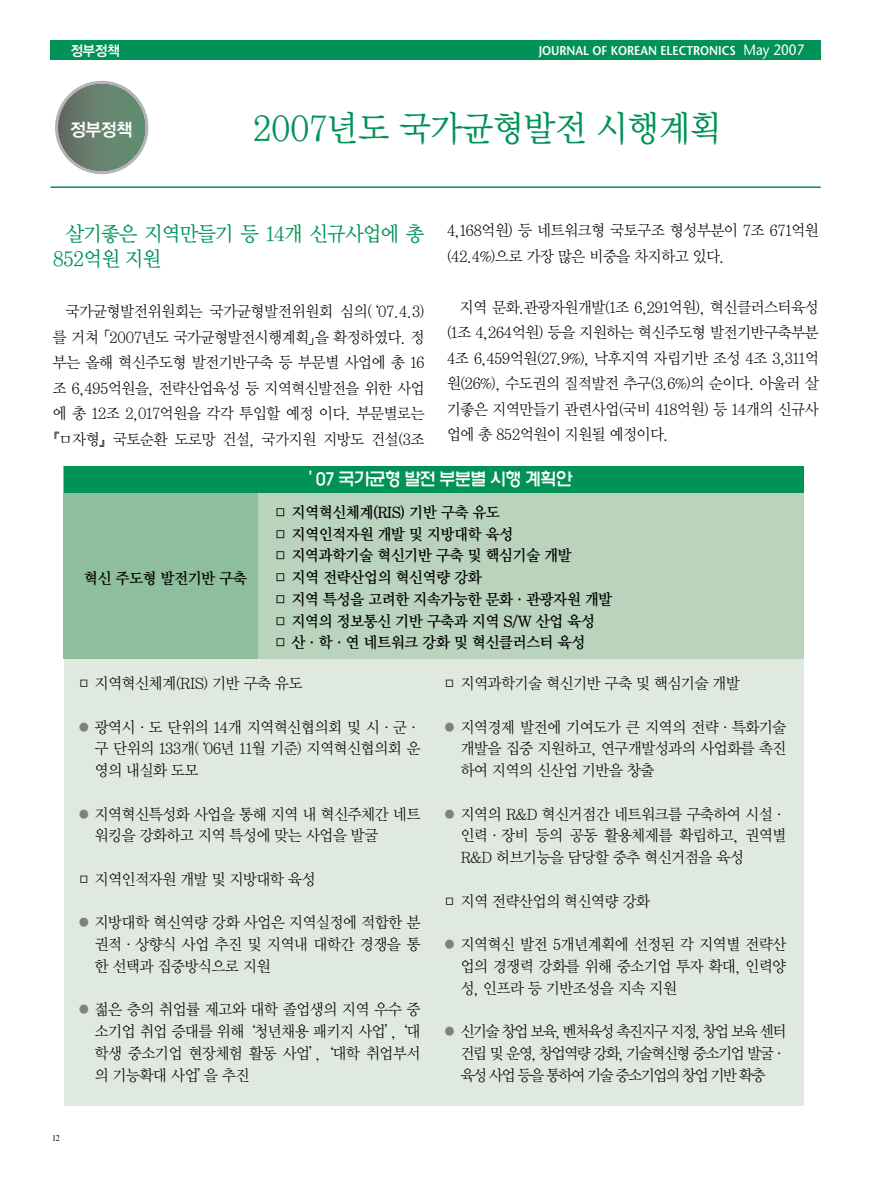
<style>
.page{position:relative;width:872px;height:1190px;background:#fff}
.page>*{position:absolute;margin:0;border:0;box-sizing:border-box;transform-origin:0 0}
.t1{font:36px "Y Mj O13";letter-spacing:-.09em;color:#009257;scale:.95 1}
.t2{font:21px/25.5px "Y Mj O13";letter-spacing:-.11em;color:#009257;scale:.95 1}
.t3{font:500 18px "HY Wul Nun";letter-spacing:-.095em;color:#fff;scale:.95 1}
.t4{font:18px "YGO14";color:#fff;scale:.95 1}
.t5{font:15.75px/21.8px "Y Mj O12";letter-spacing:-.095em;color:#000;text-align:justify;scale:.95 1}
.t6{font:15.75px "Y Mj O14";letter-spacing:-.095em;color:#000;scale:.95 1}
.t7{font:14.25px "YGO14";color:#fff;scale:.95 1}
.t8{font:600 12.75px "Stone Sans";color:#fff;scale:.9 1}
.t9{font:9px "Times";color:#000;scale:.9 1}
.s1{font-weight:400;font-size:15px}
.s2{color:#808080}
</style>
<div class="page">
<div style="left:51px;top:40px;width:769px;height:20px;background:#009257"></div>
<hr style="left:51px;top:186px;width:769px;height:2px;background:#009257">
<img style="left:58px;top:84px;width:87px;height:87px;border-radius:50%">
<div style="left:55px;top:81px;width:93px;height:93px;border:3px solid #b3b3b3;border-radius:50%"></div>
<div style="left:64px;top:466px;width:739px;height:640px;background:#dfe9df"></div>
<div style="left:64px;top:466px;width:739px;height:193px;background:#b9d3bd"></div>
<div style="left:64px;top:466px;width:194px;height:193px;background:#8ebe9d"></div>
<div style="left:64px;top:466px;width:739px;height:27px;background:#009257"></div>
<p class="t7" style="left:70px;top:44px;width:54px">정부정책</p>
<p class="t8" style="left:538px;top:46px;width:297px">JOURNAL OF KOREAN ELECTRONICS <span class="s1">May 2007</span></p>
<p class="t4" style="left:69px;top:121px;width:68px">정부정책</p>
<h1 class="t1" style="left:251px;top:112px;width:497px">2007년도 국가균형발전 시행계획</h1>
<h2 class="t2" style="left:52px;top:222px;width:394px;text-indent:13px">살기좋은 지역만들기 등 14개 신규사업에 총<br>852억원 지원</h2>
<p class="t5" style="left:45px;top:299px;width:402px;line-height:25.5px;text-align:right">국가균형발전위원회는 국가균형발전위원회 심의(‘07.4.3)<br>를 거쳐「2007년도 국가균형발전시행계획」을 확정하였다. 정 부는 올해 혁신주도형 발전기반구축 등 부문별 사업에 총 16 조 6,495억원을, 전략산업육성 등 지역혁신발전을 위한 사업 에 총 12조 2,017억원을 각각 투입할 예정 이다. 부문별로는『ㅁ자형』국토순환 도로망 건설, 국가지원 지방도 건설(3조</p>
<p class="t5" style="left:446px;top:219px;width:394px;line-height:25.5px">4,168억원) 등 네트워크형 국토구조 형성부분이 7조 671억원 (42.4%)으로 가장 많은 비중을 차지하고 있다.</p>
<p class="t5" style="left:446px;top:295px;width:394px;line-height:25.5px;text-indent:13px">지역 문화.관광자원개발(1조 6,291억원), 혁신클러스터육성 (1조 4,264억원) 등을 지원하는 혁신주도형 발전기반구축부분 4조 6,459억원(27.9%), 낙후지역 자립기반 조성 4조 3,311억 원(26%), 수도권의 질적발전 추구(3.6%)의 순이다. 아울러 살 기좋은 지역만들기 관련사업(국비 418억원) 등 14개의 신규사 업에 총 852억원이 지원될 예정이다.</p>
<p class="t3" style="left:308px;top:471px;width:279px">’07 국가균형 발전 부분별 시행 계획안</p>
<p class="t6" style="left:273px;top:505px;width:241px">□ 지역혁신체계(RIS) 기반 구축 유도</p>
<p class="t6" style="left:273px;top:527px;width:255px">□ 지역인적자원 개발 및 지방대학 육성</p>
<p class="t6" style="left:273px;top:548px;width:316px">□ 지역과학기술 혁신기반 구축 및 핵심기술 개발</p>
<p class="t6" style="left:273px;top:570px;width:221px">□ 지역 전략산업의 혁신역량 강화</p>
<p class="t6" style="left:273px;top:592px;width:359px">□ 지역 특성을 고려한 지속가능한 문화·관광자원 개발</p>
<p class="t6" style="left:273px;top:614px;width:340px">□ 지역의 정보통신 기반 구축과 지역 S/W 산업 육성</p>
<p class="t6" style="left:273px;top:635px;width:330px">□ 산·학·연 네트워크 강화 및 혁신클러스터 육성</p>
<p class="t5" style="left:76px;top:673px;width:240px">□ 지역혁신체계(RIS) 기반 구축 유도</p>
<p class="t5" style="left:94px;top:717px;width:345px;text-indent:-18px"><span class="s2">●</span> 광역시·도 단위의 14개 지역혁신협의회 및 시·군· 구 단위의 133개(‘06년 11월 기준) 지역혁신협의회 운 영의 내실화 도모</p>
<p class="t5" style="left:94px;top:804px;width:345px;text-indent:-18px"><span class="s2">●</span> 지역혁신특성화 사업을 통해 지역 내 혁신주체간 네트 워킹을 강화하고 지역 특성에 맞는 사업을 발굴</p>
<p class="t5" style="left:76px;top:869px;width:254px">□ 지역인적자원 개발 및 지방대학 육성</p>
<p class="t5" style="left:94px;top:912px;width:345px;text-indent:-18px"><span class="s2">●</span> 지방대학 혁신역량 강화 사업은 지역실정에 적합한 분 권적·상향식 사업 추진 및 지역내 대학간 경쟁을 통 한 선택과 집중방식으로 지원</p>
<p class="t5" style="left:94px;top:999px;width:345px;text-indent:-18px"><span class="s2">●</span> 젊은 층의 취업률 제고와 대학 졸업생의 지역 우수 중 소기업 취업 증대를 위해‘청년채용 패키지 사업’, ‘대 학생 중소기업 현장체험 활동 사업’, ‘대학 취업부서 의 기능확대 사업’을 추진</p>
<p class="t6" style="left:84px;top:571px;width:174px">혁신 주도형 발전기반 구축</p>
<p class="t5" style="left:442px;top:673px;width:315px">□ 지역과학기술 혁신기반 구축 및 핵심기술 개발</p>
<p class="t5" style="left:460px;top:717px;width:345px;text-indent:-18px"><span class="s2">●</span> 지역경제 발전에 기여도가 큰 지역의 전략·특화기술 개발을 집중 지원하고, 연구개발성과의 사업화를 촉진 하여 지역의 신산업 기반을 창출</p>
<p class="t5" style="left:460px;top:804px;width:345px;text-indent:-18px"><span class="s2">●</span> 지역의 R&amp;D 혁신거점간 네트워크를 구축하여 시설· 인력·장비 등의 공동 활용체제를 확립하고, 권역별 R&amp;D 허브기능을 담당할 중추 혁신거점을 육성</p>
<p class="t5" style="left:442px;top:891px;width:221px">□ 지역 전략산업의 혁신역량 강화</p>
<p class="t5" style="left:460px;top:934px;width:345px;text-indent:-18px"><span class="s2">●</span> 지역혁신 발전 5개년계획에 선정된 각 지역별 전략산 업의 경쟁력 강화를 위해 중소기업 투자 확대, 인력양 성, 인프라 등 기반조성을 지속 지원</p>
<p class="t5" style="left:460px;top:1021px;width:345px;text-indent:-18px"><span class="s2">●</span> 신기술 창업 보육, 벤처육성 촉진지구 지정, 창업 보육 센터 건립 및 운영, 창업역량 강화, 기술혁신형 중소기업 발굴· 육성 사업 등을 통하여 기술 중소기업의 창업 기반 확충</p>
<p class="t9" style="left:52px;top:1134px;width:10px">12</p>
</div>
